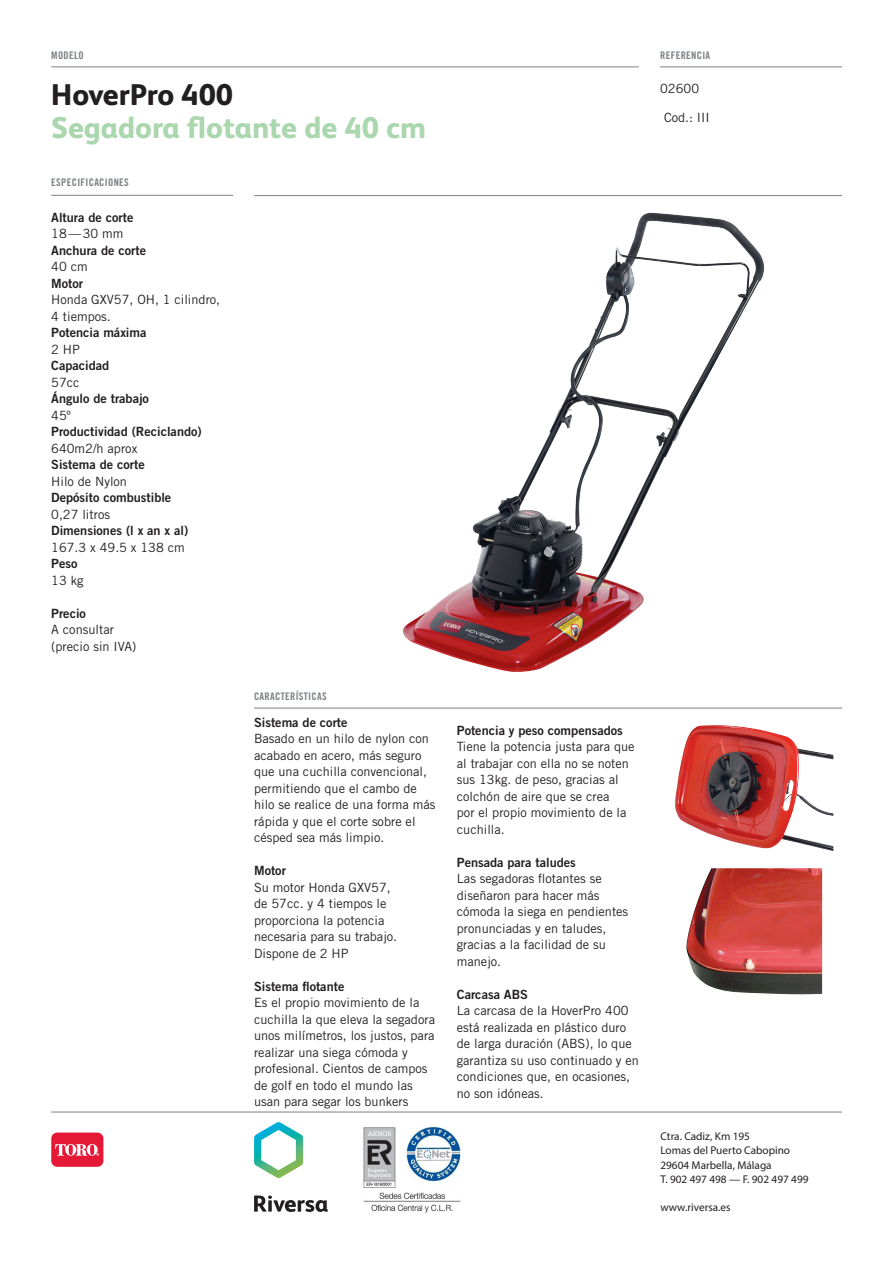
<style>
.page{position:relative;width:893px;height:1263px;background:#fff}
.page>*{position:absolute;margin:0;border:0;box-sizing:border-box;transform-origin:0 0}
.Titular{font:800 30px "FS Albert";color:#aad7ae}
.Titular-2{font:800 30px "FS Albert";color:#231f20}
.Texto_secundario{font:12.75px/16.5px "Trade Gothic LT Std";color:#231f20}
.Texto_secundario-2{font:12.75px "Trade Gothic LT Std Bd 2";color:#231f20}
.Referencia{font:12.75px "Trade Gothic LT Std";color:#231f20}
.t1{font:11.25px "Myriad Pro";color:#231f20}
.t2{font:10.5px "Trade Gothic LT Std Bd Cn 20";letter-spacing:.03em;color:#7c8084}
</style>
<div class="page">
<hr style="left:254px;top:708px;width:588px;height:1px;background:#7c8084">
<hr style="left:51px;top:67px;width:588px;height:1px;background:#7c8084">
<hr style="left:51px;top:195px;width:182px;height:1px;background:#7c8084">
<hr style="left:660px;top:67px;width:182px;height:1px;background:#7c8084">
<img style="left:403px;top:213px;width:362px;height:459px">
<hr style="left:254px;top:195px;width:588px;height:1px;background:#7c8084">
<img style="left:675px;top:725px;width:158px;height:126px">
<img style="left:686px;top:868px;width:136px;height:126px">
<hr style="left:51px;top:1112px;width:791px;height:1px;background:#7c8084">
<div style="left:51px;top:1132px;width:52px;height:35px;background:#e51836;border-radius:6px"></div>
<svg style="left:55px;top:1144px;width:44px;height:12px"></svg>
<img style="left:364px;top:1128px;width:98px;height:85px">
<svg style="left:254px;top:1195px;width:74px;height:17px"></svg>
<svg style="left:254px;top:1122px;width:49px;height:56px"></svg>
<p class="t2" style="left:51px;top:48px;width:34px">MODELO</p>
<p class="Titular-2" style="left:51px;top:73px;width:183px">HoverPro 400</p>
<p class="Titular" style="left:51px;top:106px;width:377px">Segadora flotante de 40 cm</p>
<p class="t2" style="left:51px;top:176px;width:79px">ESPECIFICACIONES</p>
<p class="Texto_secundario-2" style="left:51px;top:209px;width:84px">Altura de corte</p>
<p class="Texto_secundario" style="left:51px;top:225px;width:74px">18—30 mm</p>
<p class="Texto_secundario-2" style="left:51px;top:242px;width:96px">Anchura de corte</p>
<p class="Texto_secundario" style="left:51px;top:258px;width:38px">40 cm</p>
<p class="Texto_secundario-2" style="left:51px;top:275px;width:33px">Motor</p>
<p class="Texto_secundario" style="left:51px;top:291px;width:170px">Honda GXV57, OH, 1 cilindro,</p>
<p class="Texto_secundario" style="left:51px;top:308px;width:61px">4 tiempos.</p>
<p class="Texto_secundario-2" style="left:51px;top:325px;width:97px">Potencia máxima</p>
<p class="Texto_secundario" style="left:51px;top:341px;width:30px">2 HP</p>
<p class="Texto_secundario-2" style="left:51px;top:358px;width:60px">Capacidad</p>
<p class="Texto_secundario" style="left:51px;top:374px;width:30px">57cc</p>
<p class="Texto_secundario-2" style="left:51px;top:391px;width:99px">Ángulo de trabajo</p>
<p class="Texto_secundario" style="left:51px;top:407px;width:21px">45º</p>
<p class="Texto_secundario-2" style="left:51px;top:424px;width:152px">Productividad (Reciclando)</p>
<p class="Texto_secundario" style="left:51px;top:440px;width:88px">640m2/h aprox</p>
<p class="Texto_secundario-2" style="left:51px;top:457px;width:95px">Sistema de corte</p>
<p class="Texto_secundario" style="left:51px;top:473px;width:77px">Hilo de Nylon</p>
<p class="Texto_secundario-2" style="left:51px;top:490px;width:122px">Depósito combustible</p>
<p class="Texto_secundario" style="left:51px;top:506px;width:60px">0,27 litros</p>
<p class="Texto_secundario-2" style="left:51px;top:523px;width:139px">Dimensiones (l x an x al)</p>
<p class="Texto_secundario" style="left:51px;top:539px;width:135px">167.3 x 49.5 x 138 cm</p>
<p class="Texto_secundario-2" style="left:51px;top:556px;width:28px">Peso</p>
<p class="Texto_secundario" style="left:51px;top:572px;width:34px">13 kg</p>
<p class="Texto_secundario-2" style="left:51px;top:605px;width:36px">Precio</p>
<p class="Texto_secundario" style="left:51px;top:621px;width:64px">A consultar</p>
<p class="Texto_secundario" style="left:51px;top:638px;width:87px">(precio sin IVA)</p>
<p class="t2" style="left:254px;top:689px;width:74px">CARACTERÍSTICAS</p>
<p class="Texto_secundario-2" style="left:254px;top:714px;width:95px">Sistema de corte</p>
<p class="Texto_secundario" style="left:254px;top:730px;width:183px">Basado en un hilo de nylon con acabado en acero, más seguro que una cuchilla convencional, permitiendo que el cambo de hilo se realice de una forma más rápida y que el corte sobre el césped sea más limpio.</p>
<p class="Texto_secundario-2" style="left:254px;top:863px;width:33px">Motor</p>
<p class="Texto_secundario" style="left:254px;top:879px;width:145px">Su motor Honda GXV57, de 57cc. y 4 tiempos le proporciona la potencia necesaria para su trabajo.<br>Dispone de 2 HP</p>
<p class="Texto_secundario-2" style="left:254px;top:978px;width:92px">Sistema flotante</p>
<p class="Texto_secundario" style="left:254px;top:994px;width:182px">Es el propio movimiento de la cuchilla la que eleva la segadora unos milímetros, los justos, para realizar una siega cómoda y profesional. Cientos de campos de golf en todo el mundo las usan para segar los bunkers</p>
<p class="Texto_secundario-2" style="left:457px;top:722px;width:168px">Potencia y peso compensados</p>
<p class="Texto_secundario" style="left:457px;top:738px;width:179px">Tiene la potencia justa para que al trabajar con ella no se noten sus 13kg. de peso, gracias al colchón de aire que se crea<br>por el propio movimiento de la cuchilla.</p>
<p class="Texto_secundario-2" style="left:457px;top:854px;width:120px">Pensada para taludes</p>
<p class="Texto_secundario" style="left:457px;top:870px;width:173px">Las segadoras flotantes se diseñaron para hacer más cómoda la siega en pendientes pronunciadas y en taludes, gracias a la facilidad de su manejo.</p>
<p class="Texto_secundario-2" style="left:457px;top:986px;width:73px">Carcasa ABS</p>
<p class="Texto_secundario" style="left:457px;top:1002px;width:183px">La carcasa de la HoverPro 400 está realizada en plástico duro de larga duración (ABS), lo que garantiza su uso continuado y en condiciones que, en ocasiones, no son idóneas.</p>
<p class="t2" style="left:660px;top:48px;width:52px">REFERENCIA</p>
<p class="Referencia" style="left:660px;top:81px;width:40px">02600</p>
<p class="Referencia" style="left:664px;top:110px;width:47px">Cod.: III</p>
<p class="t1" style="left:660px;top:1129px;width:91px">Ctra. Cadiz, Km 195</p>
<p class="t1" style="left:660px;top:1144px;width:131px">Lomas del Puerto Cabopino</p>
<p class="t1" style="left:660px;top:1158px;width:113px">29604 Marbella, Málaga</p>
<p class="t1" style="left:660px;top:1172px;width:150px">T. 902 497 498 — F. 902 497 499</p>
<p class="t1" style="left:660px;top:1201px;width:72px">www.riversa.es</p>
</div>
